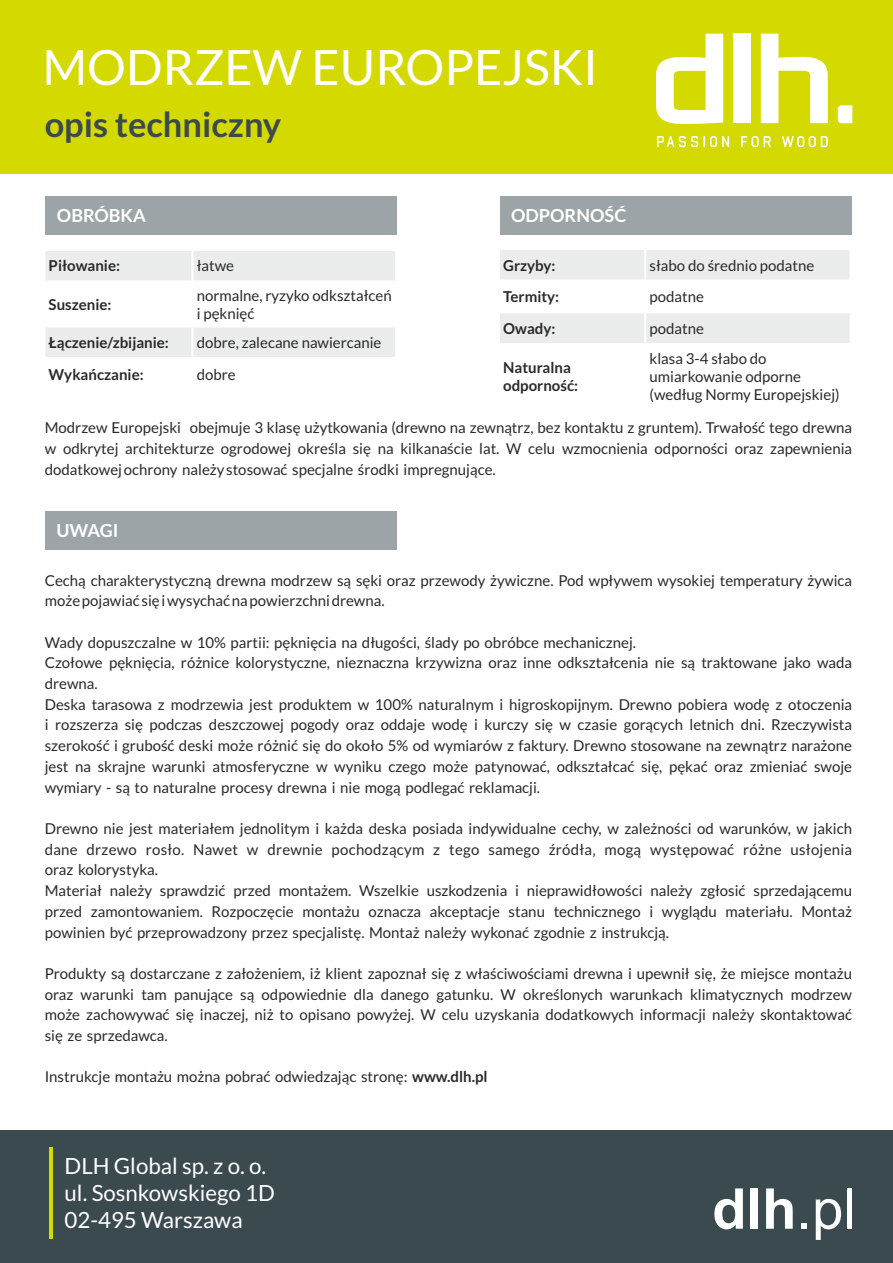
<style>
.page{position:relative;width:893px;height:1263px;background:#fff}
.page>*{position:absolute;margin:0;border:0;box-sizing:border-box;transform-origin:0 0}
.t1{font:700 56.25px "Arial";color:#fff}
.t2{font:48.6px "Lato";color:#fff}
.t3{font:700 34.5px "Lato";color:#3b4a4f}
.t4{font:22.35px/26.7px "Lato";color:#fff}
.t5{font:700 18px "Lato";color:#fff}
.t6{font:15px/20.7px "Lato";color:#2b2929}
.t7{font:700 15px/18px "Lato";color:#2b2929}
.s1{font-weight:700}
.s2{font-weight:400}
</style>
<div class="page">
<div style="left:0;top:1130px;width:893px;height:133px;background:#3b4a4f"></div>
<div style="left:0;top:0;width:893px;height:173px;background:#d4d900"></div>
<hr style="left:49px;top:1147px;width:4px;height:92px;background:#d4d900">
<svg style="left:741px;top:136px;width:30px;height:11px"></svg>
<svg style="left:782px;top:136px;width:46px;height:11px"></svg>
<svg style="left:656px;top:34px;width:67px;height:90px"></svg>
<div style="left:733px;top:34px;width:18px;height:89px;background:#fff"></div>
<svg style="left:761px;top:34px;width:67px;height:89px"></svg>
<svg style="left:838px;top:105px;width:14px;height:18px"></svg>
<svg style="left:657px;top:136px;width:72px;height:11px"></svg>
<div style="left:46px;top:196px;width:351px;height:38px;background:#9da4a7"></div>
<div style="left:44px;top:250px;width:148px;height:31px;background:#ebeded"></div>
<div style="left:192px;top:250px;width:204px;height:31px;background:#ebeded"></div>
<div style="left:44px;top:326px;width:148px;height:32px;background:#ebeded"></div>
<div style="left:192px;top:326px;width:204px;height:32px;background:#ebeded"></div>
<hr style="left:43px;top:249px;width:2px;height:142px;background:#fff">
<hr style="left:191px;top:249px;width:2px;height:142px;background:#fff">
<hr style="left:395px;top:249px;width:2px;height:142px;background:#fff">
<hr style="left:43px;top:357px;width:354px;height:2px;background:#fff">
<hr style="left:43px;top:325px;width:354px;height:2px;background:#fff">
<hr style="left:43px;top:280px;width:354px;height:3px;background:#fff">
<hr style="left:43px;top:249px;width:354px;height:2px;background:#fff">
<div style="left:500px;top:196px;width:351px;height:38px;background:#9da4a7"></div>
<div style="left:499px;top:249px;width:146px;height:32px;background:#ebeded"></div>
<div style="left:645px;top:249px;width:206px;height:32px;background:#ebeded"></div>
<div style="left:499px;top:312px;width:146px;height:32px;background:#ebeded"></div>
<div style="left:645px;top:312px;width:206px;height:32px;background:#ebeded"></div>
<hr style="left:498px;top:248px;width:2px;height:162px;background:#fff">
<hr style="left:644px;top:248px;width:2px;height:162px;background:#fff">
<hr style="left:850px;top:248px;width:2px;height:162px;background:#fff">
<hr style="left:498px;top:343px;width:354px;height:2px;background:#fff">
<hr style="left:498px;top:311px;width:354px;height:2px;background:#fff">
<hr style="left:498px;top:280px;width:354px;height:2px;background:#fff">
<hr style="left:498px;top:248px;width:354px;height:2px;background:#fff">
<div style="left:46px;top:511px;width:351px;height:39px;background:#9da4a7"></div>
<h2 class="t2" style="left:42px;top:46px;width:557px">MODRZEW EUROPEJSKI</h2>
<h3 class="t3" style="left:45px;top:109px;width:238px">opis techniczny</h3>
<p class="t5" style="left:511px;top:207px;width:117px">ODPORNOŚĆ</p>
<p class="t7" style="left:503px;top:257px;width:54px">Grzyby:</p>
<p class="t6" style="left:649px;top:256px;width:166px">słabo do średnio podatne</p>
<p class="t7" style="left:503px;top:289px;width:58px">Termity:</p>
<p class="t6" style="left:649px;top:287px;width:56px">podatne</p>
<p class="t7" style="left:503px;top:320px;width:54px">Owady:</p>
<p class="t6" style="left:649px;top:319px;width:56px">podatne</p>
<p class="t7" style="left:503px;top:360px;width:76px">Naturalna odporność:</p>
<p class="t6" style="left:649px;top:351px;width:192px;line-height:18px">klasa 3-4 słabo do umiarkowanie odporne (według Normy Europejskiej)</p>
<p class="t6" style="left:45px;top:418px;width:809px;text-align:justify">Modrzew Europejski obejmuje 3 klasę użytkowania (drewno na zewnątrz, bez kontaktu z gruntem). Trwałość tego drewna w odkrytej architekturze ogrodowej określa się na kilkanaście lat. W celu wzmocnienia odporności oraz zapewnienia dodatkowej ochrony należy stosować specjalne środki impregnujące.</p>
<p class="t5" style="left:57px;top:207px;width:90px">OBRÓBKA</p>
<p class="t7" style="left:49px;top:258px;width:73px">Piłowanie:</p>
<p class="t6" style="left:197px;top:257px;width:39px">łatwe</p>
<p class="t7" style="left:49px;top:296px;width:64px">Suszenie:</p>
<p class="t6" style="left:197px;top:287px;width:196px;line-height:18px">normalne, ryzyko odkształceń i pęknięć</p>
<p class="t7" style="left:49px;top:334px;width:122px">Łączenie/zbijanie:</p>
<p class="t6" style="left:197px;top:333px;width:186px">dobre, zalecane nawiercanie</p>
<p class="t7" style="left:49px;top:366px;width:97px">Wykańczanie:</p>
<p class="t6" style="left:197px;top:365px;width:41px">dobre</p>
<p class="t5" style="left:57px;top:522px;width:63px">UWAGI</p>
<p class="t6" style="left:45px;top:571px;width:809px">Cechą charakterystyczną drewna modrzew są sęki oraz przewody żywiczne. Pod wpływem wysokiej temperatury żywica może pojawiać się i wysychać na powierzchni drewna.</p>
<p class="t6" style="left:45px;top:633px;width:809px">Wady dopuszczalne w 10% partii: pęknięcia na długości, ślady po obróbce mechanicznej.<br>Czołowe pęknięcia, różnice kolorystyczne, nieznaczna krzywizna oraz inne odkształcenia nie są traktowane jako wada drewna.<br>Deska tarasowa z modrzewia jest produktem w 100% naturalnym i higroskopijnym. Drewno pobiera wodę z otoczenia i rozszerza się podczas deszczowej pogody oraz oddaje wodę i kurczy się w czasie gorących letnich dni. Rzeczywista szerokość i grubość deski może różnić się do około 5% od wymiarów z faktury. Drewno stosowane na zewnątrz narażone jest na skrajne warunki atmosferyczne w wyniku czego może patynować, odkształcać się, pękać oraz zmieniać swoje wymiary - są to naturalne procesy drewna i nie mogą podlegać reklamacji.</p>
<p class="t6" style="left:45px;top:819px;width:809px">Drewno nie jest materiałem jednolitym i każda deska posiada indywidualne cechy, w zależności od warunków, w jakich dane drzewo rosło. Nawet w drewnie pochodzącym z tego samego źródła‚ mogą występować różne usłojenia oraz kolorystyka.<br>Materiał należy sprawdzić przed montażem. Wszelkie uszkodzenia i nieprawidłowości należy zgłosić sprzedającemu przed zamontowaniem. Rozpoczęcie montażu oznacza akceptacje stanu technicznego i wyglądu materiału. Montaż powinien być przeprowadzony przez specjalistę. Montaż należy wykonać zgodnie z instrukcją.</p>
<p class="t6" style="left:45px;top:964px;width:809px;text-align:justify">Produkty są dostarczane z założeniem, iż klient zapoznał się z właściwościami drewna i upewnił się, że miejsce montażu oraz warunki tam panujące są odpowiednie dla danego gatunku. W określonych warunkach klimatycznych modrzew może zachowywać się inaczej, niż to opisano powyżej. W celu uzyskania dodatkowych informacji należy skontaktować się ze sprzedawca.</p>
<p class="t6" style="left:45px;top:1067px;width:444px">Instrukcje montażu można pobrać odwiedzając stronę: <span class="s1">www.dlh.pl</span></p>
<h3 class="t4" style="left:65px;top:1154px;width:212px">DLH Global sp. z o. o. ul. Sosnkowskiego 1D<br>02-495 Warszawa</h3>
<h1 class="t1" style="left:712px;top:1188px;width:145px">dlh<span class="s2">.pl</span></h1>
</div>
